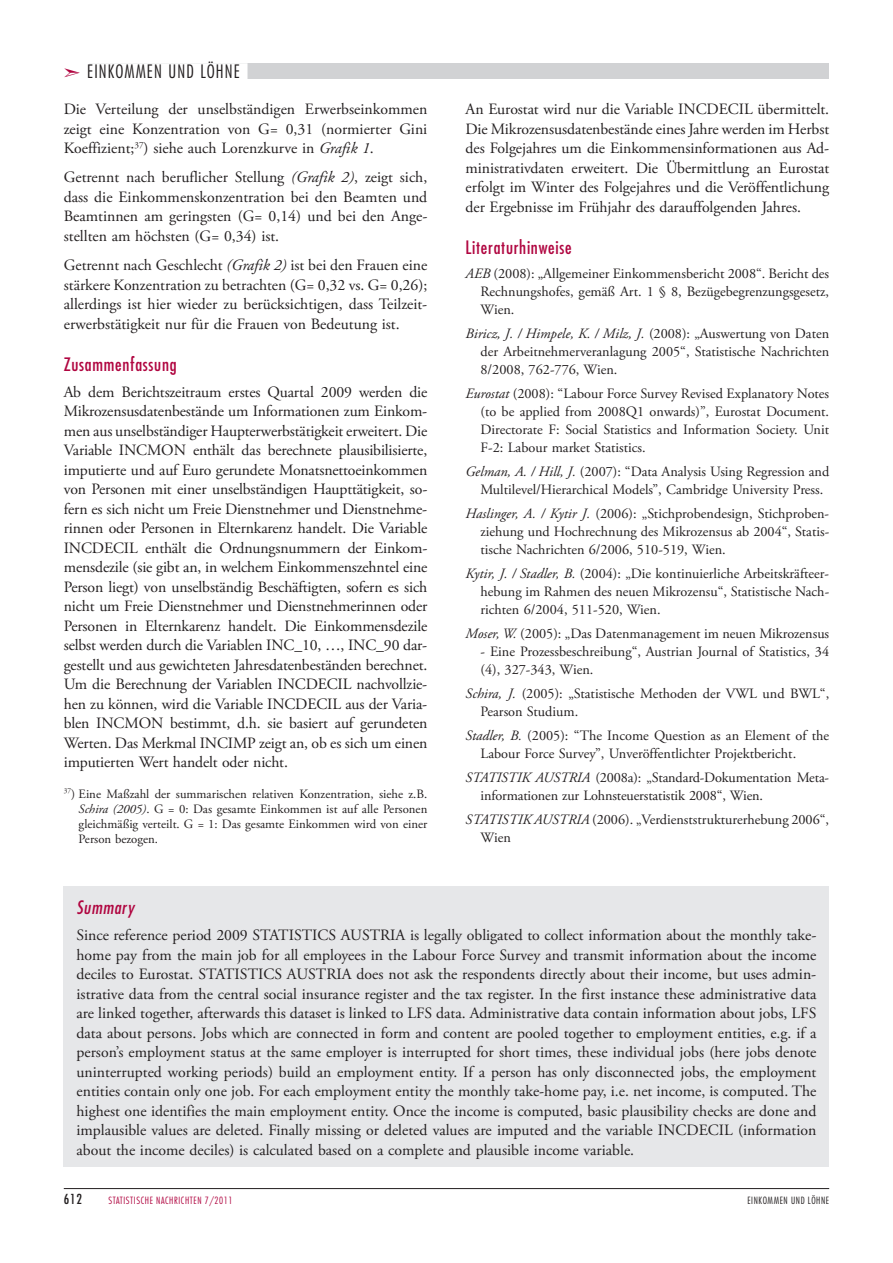
<style>
.page{position:relative;width:893px;height:1263px;background:#fff}
.page>*{position:absolute;margin:0;border:0;box-sizing:border-box;transform-origin:0 0}
.t1{font:condensed 18px "Futura Std";letter-spacing:.04em;color:#b00540}
.t2{font:300 condensed 18px "Futura Std";letter-spacing:.06em;color:#231f20}
.t3{font:italic condensed 18px "Futura Std";letter-spacing:.04em;color:#b00540}
.t4{font:15.75px/19.5px "Adobe Garamond Pro";color:#231f20;text-align:justify}
.t5{font:14.25px/18px "Adobe Garamond Pro";color:#231f20}
.t6{font:condensed 13.5px "Futura Std";color:#231f20}
.t7{font:12.75px/15px "Adobe Garamond Pro";color:#231f20;text-align:justify}
.t8{font:300 condensed 9.75px "Futura Std";letter-spacing:.06em;color:#b00540}
.t9{font:300 condensed 9.75px "Futura Std";letter-spacing:.06em;color:#231f20}
.s1{font-style:italic}
</style>
<div class="page">
<hr style="left:64px;top:1188px;width:765px;height:1px;background:#231f20">
<div style="left:89px;top:64px;width:740px;height:15px;background:#d1d2d4"></div>
<div style="left:87px;top:63px;width:160px;height:18px;background:#fff"></div>
<div style="left:64px;top:886px;width:765px;height:281px;background:#e6e7e9"></div>
<p class="t2" style="left:87px;top:61px;width:154px">EINKOMMEN UND LÖHNE</p>
<p class="t4" style="left:64px;top:100px;width:365px">Die Verteilung der unselbständigen Erwerbseinkommen zeigt eine Konzentration von G= 0,31 (normierter Gini Koeffizient;<sup>37</sup>) siehe auch Lorenzkurve in <span class="s1">Grafik 1</span>.</p>
<p class="t4" style="left:64px;top:168px;width:365px">Getrennt nach beruflicher Stellung <span class="s1">(Grafik 2)</span>, zeigt sich, dass die Einkommenskonzentration bei den Beamten und Beamtinnen am geringsten (G= 0,14) und bei den Ange&shy;stellten am höchsten (G= 0,34) ist.</p>
<p class="t4" style="left:64px;top:256px;width:365px">Getrennt nach Geschlecht <span class="s1">(Grafik 2)</span> ist bei den Frauen eine stärkere Konzentration zu betrachten (G= 0,32 vs. G= 0,26); allerdings ist hier wieder zu berücksichtigen, dass Teilzeit&shy;erwerbstätigkeit nur für die Frauen von Bedeutung ist.</p>
<p class="t1" style="left:64px;top:354px;width:114px">Zusammenfassung</p>
<p class="t4" style="left:64px;top:383px;width:365px">Ab dem Berichtszeitraum erstes Quartal 2009 werden die Mikrozensusdatenbestände um Informationen zum Einkom&shy;men aus unselbständiger Haupterwerbstätigkeit erweitert. Die Variable INCMON enthält das berechnete plausibilisierte, imputierte und auf Euro gerundete Monatsnettoeinkommen von Personen mit einer unselbständigen Haupttätigkeit, so&shy;fern es sich nicht um Freie Dienstnehmer und Dienstnehme&shy;rinnen oder Personen in Elternkarenz handelt. Die Variable INCDECIL enthält die Ordnungsnummern der Einkom&shy;mensdezile (sie gibt an, in welchem Einkommenszehntel eine Person liegt) von unselbständig Beschäftigten, sofern es sich nicht um Freie Dienstnehmer und Dienstnehmerinnen oder Personen in Elternkarenz handelt. Die Einkommensdezile selbst werden durch die Variablen INC_10, …, INC_90 dar&shy;gestellt und aus gewichteten Jahresdatenbeständen berechnet.<br>Um die Berechnung der Variablen INCDECIL nachvollzie&shy;hen zu können, wird die Variable INCDECIL aus der Varia&shy;blen INCMON bestimmt, d.h. sie basiert auf gerundeten Werten. Das Merkmal INCIMP zeigt an, ob es sich um einen imputierten Wert handelt oder nicht.</p>
<p class="t7" style="left:79px;top:786px;width:350px;text-indent:-15px"><sup>37</sup>) Eine Maßzahl der summarischen relativen Konzentration, siehe z.B.<br><span class="s1">Schira (2005)</span>. G = 0: Das gesamte Einkommen ist auf alle Personen gleichmäßig verteilt. G = 1: Das gesamte Einkommen wird von einer Person bezogen.</p>
<p class="t4" style="left:466px;top:100px;width:365px">An Eurostat wird nur die Variable INCDECIL übermittelt.<br>Die Mikrozensusdatenbestände eines Jahre werden im Herbst des Folgejahres um die Einkommensinformationen aus Ad&shy;ministrativdaten erweitert. Die Übermittlung an Eurostat erfolgt im Winter des Folgejahres und die Veröffentlichung der Ergebnisse im Frühjahr des darauffolgenden Jahres.</p>
<p class="t1" style="left:466px;top:237px;width:107px">Literaturhinweise</p>
<p class="t5" style="left:480px;top:265px;width:350px;text-align:justify;text-indent:-15px"><span class="s1">AEB</span> (2008): „Allgemeiner Einkommensbericht 2008“. Bericht des Rechnungshofes, gemäß Art. 1 § 8, Bezügebegrenzungsgesetz, Wien.</p>
<p class="t5" style="left:480px;top:325px;width:350px;text-align:justify;text-indent:-15px"><span class="s1">Biricz, J. / Himpele, K. / Milz, J.</span> (2008): „Auswertung von Daten der Arbeitnehmerveranlagung 2005“, Statistische Nachrichten 8/2008, 762-776, Wien.</p>
<p class="t5" style="left:480px;top:385px;width:350px;text-align:justify;text-indent:-15px"><span class="s1">Eurostat</span> (2008): “Labour Force Survey Revised Explanatory Notes (to be applied from 2008Q1 onwards)”, Eurostat Document.<br>Directorate F: Social Statistics and Information Society. Unit F-2: Labour market Statistics.</p>
<p class="t5" style="left:480px;top:463px;width:350px;text-indent:-15px"><span class="s1">Gelman, A. / Hill, J.</span> (2007): “Data Analysis Using Regression and<br>Multilevel/Hierarchical Models”, Cambridge University Press.</p>
<p class="t5" style="left:480px;top:505px;width:350px;text-align:justify;text-indent:-15px"><span class="s1">Haslinger, A. / Kytir J.</span> (2006): „Stichprobendesign, Stichproben&shy;ziehung und Hochrechnung des Mikrozensus ab 2004“, Statis&shy;tische Nachrichten 6/2006, 510-519, Wien.</p>
<p class="t5" style="left:480px;top:565px;width:350px;text-align:justify;text-indent:-15px"><span class="s1">Kytir, J. / Stadler, B.</span> (2004): „Die kontinuierliche Arbeitskräfteer&shy;hebung im Rahmen des neuen Mikrozensu“, Statistische Nach&shy;richten 6/2004, 511-520, Wien.</p>
<p class="t5" style="left:466px;top:625px;width:365px"><span class="s1">Moser, W.</span> (2005): „Das Datenmanagement im neuen Mikrozensus</p>
<p class="t5" style="left:480px;top:643px;width:350px">- Eine Prozessbeschreibung“, Austrian Journal of Statistics, 34 (4), 327-343, Wien.</p>
<p class="t5" style="left:480px;top:685px;width:350px;text-indent:-15px"><span class="s1">Schira, J.</span> (2005): „Statistische Methoden der VWL und BWL“,<br>Pearson Studium.</p>
<p class="t5" style="left:480px;top:727px;width:350px;text-indent:-15px"><span class="s1">Stadler, B.</span> (2005): “The Income Question as an Element of the<br>Labour Force Survey”, Unveröffentlichter Projektbericht.</p>
<p class="t5" style="left:480px;top:769px;width:349px;text-indent:-15px"><span class="s1">STATISTIK AUSTRIA</span> (2008a): „Standard-Dokumentation Meta&shy;informationen zur Lohnsteuerstatistik 2008“, Wien.</p>
<p class="t5" style="left:480px;top:811px;width:350px;text-indent:-15px"><span class="s1">STATISTIK AUSTRIA</span> (2006). „Verdienststrukturerhebung 2006“,<br>Wien</p>
<p class="t3" style="left:77px;top:897px;width:59px">Summary</p>
<p class="t4" style="left:77px;top:926px;width:741px">Since reference period 2009 STATISTICS AUSTRIA is legally obligated to collect information about the monthly take&shy;home pay from the main job for all employees in the Labour Force Survey and transmit information about the income deciles to Eurostat. STATISTICS AUSTRIA does not ask the respondents directly about their income, but uses admin&shy;istrative data from the central social insurance register and the tax register. In the first instance these administrative data are linked together, afterwards this dataset is linked to LFS data. Administrative data contain information about jobs, LFS data about persons. Jobs which are connected in form and content are pooled together to employment entities, e.g. if a person’s employment status at the same employer is interrupted for short times, these individual jobs (here jobs denote uninterrupted working periods) build an employment entity. If a person has only disconnected jobs, the employment entities contain only one job. For each employment entity the monthly take-home pay, i.e. net income, is computed. The highest one identifies the main employment entity. Once the income is computed, basic plausibility checks are done and implausible values are deleted. Finally missing or deleted values are imputed and the variable INCDECIL (information about the income deciles) is calculated based on a complete and plausible income variable.</p>
<p class="t6" style="left:64px;top:1191px;width:20px">612</p>
<p class="t8" style="left:108px;top:1195px;width:126px">STATISTISCHE NACHRICHTEN 7/2011</p>
<p class="t9" style="left:747px;top:1195px;width:83px">EINKOMMEN UND LÖHNE</p>
</div>
